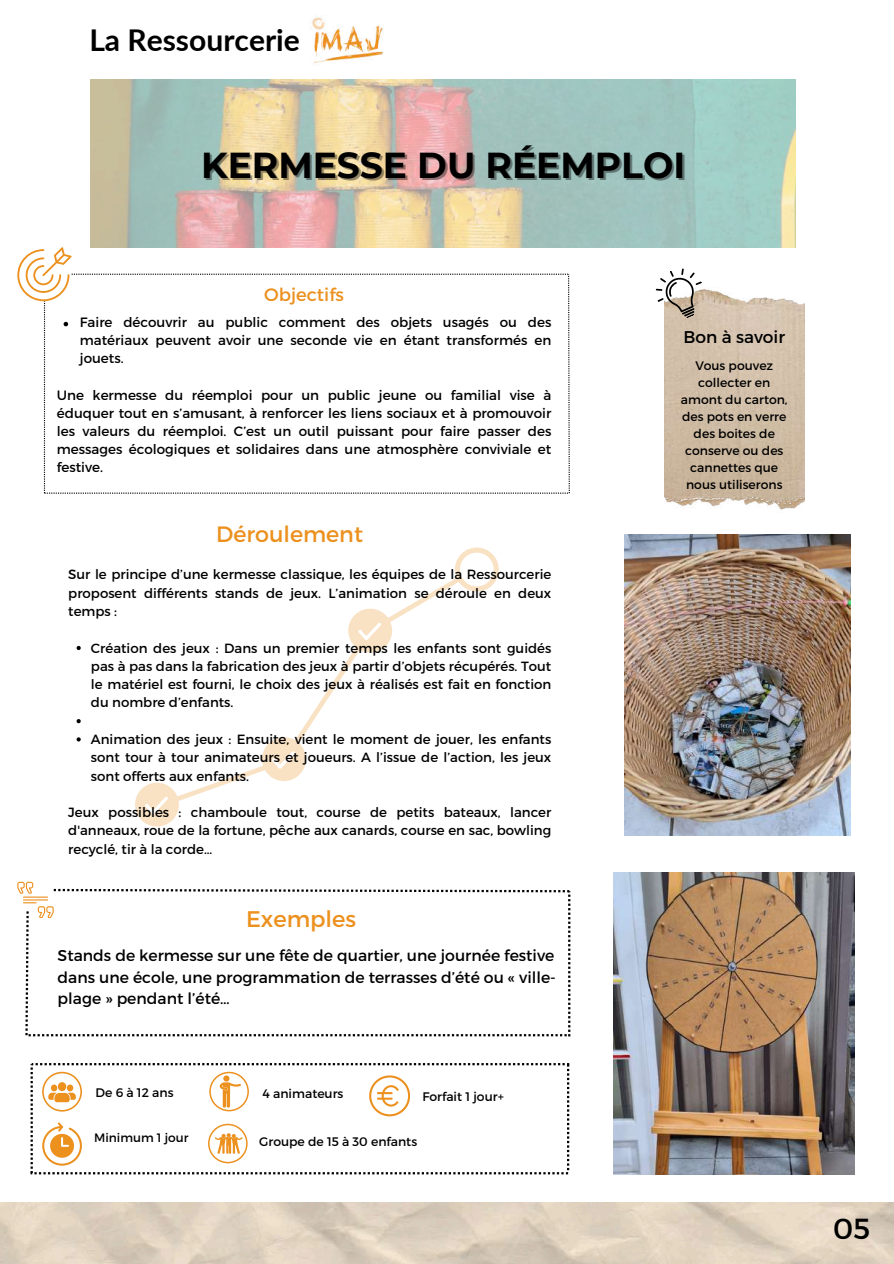
<style>
.page{position:relative;width:894px;height:1264px;background:#fff}
.page>*{position:absolute;margin:0;border:0;box-sizing:border-box;transform-origin:0 0}
.t1{font:700 36px "Montserrat";color:#000}
.t2{font:700 30px "Lato";color:#000}
.t3{font:28.95px "Montserrat";color:#000}
.t4{font:22.5px "Montserrat";color:#ec901e}
.t5{font:22.2px "Montserrat";color:#ec901e}
.t6{font:18px "Montserrat";color:#ec901e}
.t7{font:16.95px "Montserrat";color:#000}
.t8{font:15.6px/21.6px "Montserrat";color:#000;text-align:justify}
.t9{font:13.5px/18px "Montserrat";color:#000;text-align:justify}
.t10{font:13.35px/18.3px "Montserrat";color:#000;text-align:justify}
.t11{font:12.45px "Montserrat";color:#000}
.t12{font:12.3px/17px "Montserrat";color:#000;text-align:center}
.t13{font:12.15px "Montserrat";color:#000}
</style>
<div class="page">
<svg style="left:135px;top:547px;width:363px;height:279px"></svg>
<svg style="left:77px;top:646px;width:4px;height:4px"></svg>
<svg style="left:77px;top:719px;width:4px;height:4px"></svg>
<svg style="left:77px;top:737px;width:4px;height:4px"></svg>
<svg style="left:17px;top:247px;width:552px;height:246px"></svg>
<img style="left:91px;top:79px;width:704px;height:168px">
<img style="left:311px;top:17px;width:73px;height:48px">
<svg style="left:17px;top:881px;width:553px;height:155px"></svg>
<svg style="left:31px;top:1063px;width:538px;height:111px"></svg>
<img style="left:624px;top:534px;width:226px;height:301px">
<img style="left:613px;top:872px;width:241px;height:302px">
<img style="left:664px;top:289px;width:140px;height:224px">
<svg style="left:655px;top:268px;width:47px;height:50px"></svg>
<h2 class="t2" style="left:89px;top:21px;width:212px">La Ressourcerie</h2>
<h1 class="t1" style="left:201px;top:143px;width:485px">KERMESSE DU RÉEMPLOI</h1>
<h3 class="t6" style="left:264px;top:282px;width:81px">Objectifs</h3>
<p class="t9" style="left:80px;top:313px;width:473px">Faire découvrir au public comment des objets usagés ou des matériaux peuvent avoir une seconde vie en étant transformés en jouets.</p>
<p class="t9" style="left:57px;top:385px;width:496px">Une kermesse du réemploi pour un public jeune ou familial vise à éduquer tout en s’amusant, à renforcer les liens sociaux et à promouvoir les valeurs du réemploi. C’est un outil puissant pour faire passer des messages écologiques et solidaires dans une atmosphère conviviale et festive.</p>
<h3 class="t5" style="left:216px;top:520px;width:148px">Déroulement</h3>
<p class="t10" style="left:68px;top:565px;width:484px">Sur le principe d’une kermesse classique, les équipes de la Ressourcerie proposent différents stands de jeux. L’animation se déroule en deux temps :</p>
<p class="t10" style="left:91px;top:638px;width:462px">Création des jeux : Dans un premier temps les enfants sont guidés pas à pas dans la fabrication des jeux à partir d’objets récupérés. Tout le matériel est fourni, le choix des jeux à réalisés est fait en fonction du nombre d’enfants.</p>
<p class="t10" style="left:91px;top:729px;width:462px">Animation des jeux : Ensuite, vient le moment de jouer, les enfants sont tour à tour animateurs et joueurs. A l’issue de l’action, les jeux sont offerts aux enfants.</p>
<p class="t10" style="left:68px;top:802px;width:484px">Jeux possibles : chamboule tout, course de petits bateaux, lancer d'anneaux, roue de la fortune, pêche aux canards, course en sac, bowling recyclé, tir à la corde…</p>
<h3 class="t4" style="left:246px;top:904px;width:111px">Exemples</h3>
<p class="t8" style="left:58px;top:943px;width:499px">Stands de kermesse sur une fête de quartier, une journée festive dans une école, une programmation de terrasses d’été ou « ville&shy;plage » pendant l’été…</p>
<p class="t11" style="left:96px;top:1084px;width:79px">De 6 à 12 ans</p>
<p class="t11" style="left:262px;top:1085px;width:82px">4 animateurs</p>
<p class="t11" style="left:422px;top:1088px;width:83px">Forfait 1 jour+</p>
<p class="t11" style="left:259px;top:1132px;width:159px">Groupe de 15 à 30 enfants</p>
<p class="t13" style="left:94px;top:1129px;width:96px">Minimum 1 jour</p>
<p class="t7" style="left:683px;top:326px;width:103px">Bon à savoir</p>
<p class="t12" style="left:680px;top:356px;width:108px">Vous pouvez collecter en amont du carton, des pots en verre des boites de conserve ou des cannettes que nous utiliserons</p>
<h3 class="t3" style="left:833px;top:1209px;width:38px">05</h3>
</div>
